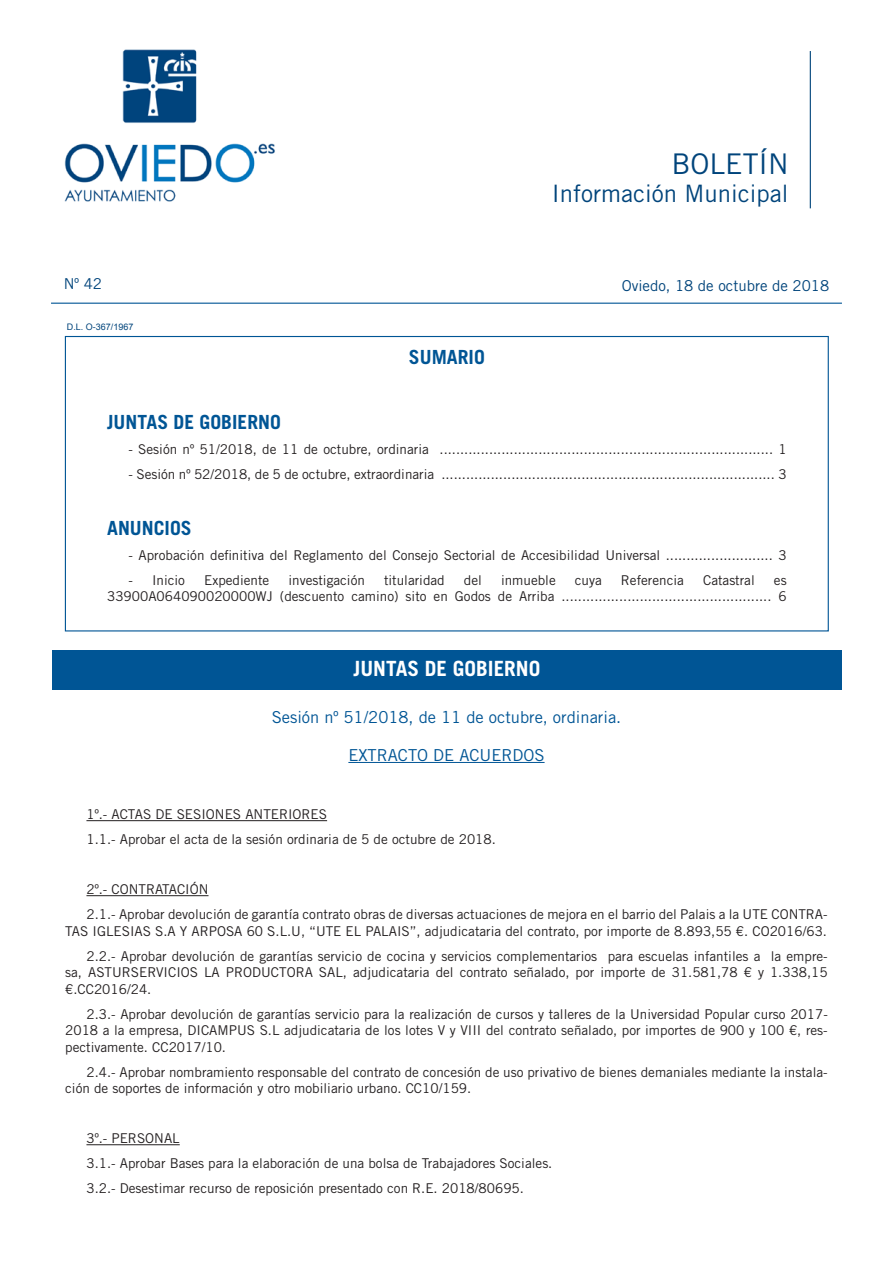
<style>
.page{position:relative;width:893px;height:1263px;background:#fff}
.page>*{position:absolute;margin:0;border:0;box-sizing:border-box;transform-origin:0 0}
.t1{font:28.5px "Trade Gothic LT Std";color:#00447b}
.t2{font:24px "Trade Gothic LT Std";color:#00447b}
.SECCIONES{font:700 21px "Trade Gothic LT Std";color:#fff}
.TITULOS_SUMARIO_trad{font:700 19.5px "Trade Gothic LT Std";color:#005595}
.TÍTULOS_ANUNCIOS_tra{font:700 19.5px "Trade Gothic LT Std";color:#005595}
.SESIONES_trade{font:16.5px "Trade Gothic LT Std";color:#005595}
.EXTRACTO_DE_ACUERDOS{font:16.5px "Trade Gothic LT Std";color:#005595}
.t3{font:15px "Trade Gothic LT Std";color:#00447b}
.TEXTO_BIM_trade{font:13.5px/16.5px "Trade Gothic LT Std";color:#231f20;text-align:right}
.t4{font:9px "Arial";color:#00447b}
</style>
<div class="page">
<hr style="left:810px;top:51px;width:1px;height:157px;background:#00447b">
<hr style="left:51px;top:303px;width:791px;height:1px;background:#005595">
<img style="left:64px;top:49px;width:211px;height:153px">
<hr style="left:348px;top:762px;width:197px;height:1px;background:#005595">
<hr style="left:86px;top:820px;width:241px;height:1px;background:#231f20">
<hr style="left:86px;top:895px;width:123px;height:1px;background:#231f20">
<hr style="left:86px;top:1144px;width:94px;height:1px;background:#231f20">
<div style="left:52px;top:650px;width:790px;height:39px;background:#005595"></div>
<p class="t3" style="left:64px;top:275px;width:40px">Nº 42</p>
<p class="t4" style="left:67px;top:321px;width:68px">D.L. O-367/1967</p>
<p class="TÍTULOS_ANUNCIOS_tra" style="left:409px;top:345px;width:77px">SUMARIO</p>
<p class="t1" style="left:671px;top:146px;width:119px">BOLETÍN</p>
<p class="t2" style="left:552px;top:179px;width:238px">Información Municipal</p>
<p class="t3" style="left:622px;top:277px;width:209px">Oviedo, 18 de octubre de 2018</p>
<p class="TITULOS_SUMARIO_trad" style="left:107px;top:410px;width:175px">JUNTAS DE GOBIERNO</p>
<p class="TEXTO_BIM_trade" style="left:128px;top:440px;width:660px">- Sesión nº 51/2018, de 11 de octubre, ordinaria ................................................................................. 1</p>
<p class="TEXTO_BIM_trade" style="left:128px;top:465px;width:660px">- Sesión nº 52/2018, de 5 de octubre, extraordinaria ................................................................................. 3</p>
<p class="TITULOS_SUMARIO_trad" style="left:107px;top:516px;width:86px">ANUNCIOS</p>
<p class="TEXTO_BIM_trade" style="left:128px;top:546px;width:660px">- Aprobación definitiva del Reglamento del Consejo Sectorial de Accesibilidad Universal .......................... 3</p>
<p class="TEXTO_BIM_trade" style="left:128px;top:571px;width:58px">- Inicio</p>
<p class="TEXTO_BIM_trade" style="left:204px;top:571px;width:67px">Expediente</p>
<p class="TEXTO_BIM_trade" style="left:288px;top:571px;width:78px">investigación</p>
<p class="TEXTO_BIM_trade" style="left:384px;top:571px;width:62px">titularidad</p>
<p class="TEXTO_BIM_trade" style="left:464px;top:571px;width:20px">del</p>
<p class="TEXTO_BIM_trade" style="left:501px;top:571px;width:56px">inmueble</p>
<p class="TEXTO_BIM_trade" style="left:575px;top:571px;width:28px">cuya</p>
<p class="TEXTO_BIM_trade" style="left:621px;top:571px;width:65px">Referencia</p>
<p class="TEXTO_BIM_trade" style="left:703px;top:571px;width:53px">Catastral</p>
<p class="TEXTO_BIM_trade" style="left:107px;top:571px;width:681px">es<br>33900A064090020000WJ (descuento camino) sito en Godos de Arriba ................................................... 6</p>
<p class="SECCIONES" style="left:353px;top:655px;width:189px">JUNTAS DE GOBIERNO</p>
<p class="SESIONES_trade" style="left:272px;top:707px;width:351px">Sesión nº 51/2018, de 11 de octubre, ordinaria.</p>
<p class="EXTRACTO_DE_ACUERDOS" style="left:348px;top:745px;width:198px">EXTRACTO DE ACUERDOS</p>
<p class="TEXTO_BIM_trade" style="left:86px;top:806px;width:242px">1º.- ACTAS DE SESIONES ANTERIORES</p>
<p class="TEXTO_BIM_trade" style="left:86px;top:831px;width:411px">1.1.- Aprobar el acta de la sesión ordinaria de 5 de octubre de 2018.</p>
<p class="TEXTO_BIM_trade" style="left:86px;top:881px;width:124px">2º.- CONTRATACIÓN</p>
<p class="TEXTO_BIM_trade" style="left:65px;top:906px;width:764px">2.1.- Aprobar devolución de garantía contrato obras de diversas actuaciones de mejora en el barrio del Palais a la UTE CONTRA-<br>TAS IGLESIAS S.A Y ARPOSA 60 S.L.U, “UTE EL PALAIS”, adjudicataria del contrato, por importe de 8.893,55 €. CO2016/63.</p>
<p class="TEXTO_BIM_trade" style="left:65px;top:948px;width:764px;text-align:justify;text-indent:21px">2.2.- Aprobar devolución de garantías servicio de cocina y servicios complementarios para escuelas infantiles a la empre&shy;sa, ASTURSERVICIOS LA PRODUCTORA SAL, adjudicataria del contrato señalado, por importe de 31.581,78 € y 1.338,15 €.CC2016/24.</p>
<p class="TEXTO_BIM_trade" style="left:65px;top:1006px;width:764px;text-align:justify;text-indent:21px">2.3.- Aprobar devolución de garantías servicio para la realización de cursos y talleres de la Universidad Popular curso 2017- 2018 a la empresa, DICAMPUS S.L adjudicataria de los lotes V y VIII del contrato señalado, por importes de 900 y 100 €, res&shy;pectivamente. CC2017/10.</p>
<p class="TEXTO_BIM_trade" style="left:65px;top:1064px;width:764px;text-align:left;text-indent:21px">2.4.- Aprobar nombramiento responsable del contrato de concesión de uso privativo de bienes demaniales mediante la instala&shy;ción de soportes de información y otro mobiliario urbano. CC10/159.</p>
<p class="TEXTO_BIM_trade" style="left:86px;top:1130px;width:95px">3º.- PERSONAL</p>
<p class="TEXTO_BIM_trade" style="left:86px;top:1155px;width:467px">3.1.- Aprobar Bases para la elaboración de una bolsa de Trabajadores Sociales.</p>
<p class="TEXTO_BIM_trade" style="left:86px;top:1180px;width:439px">3.2.- Desestimar recurso de reposición presentado con R.E. 2018/80695.</p>
</div>
